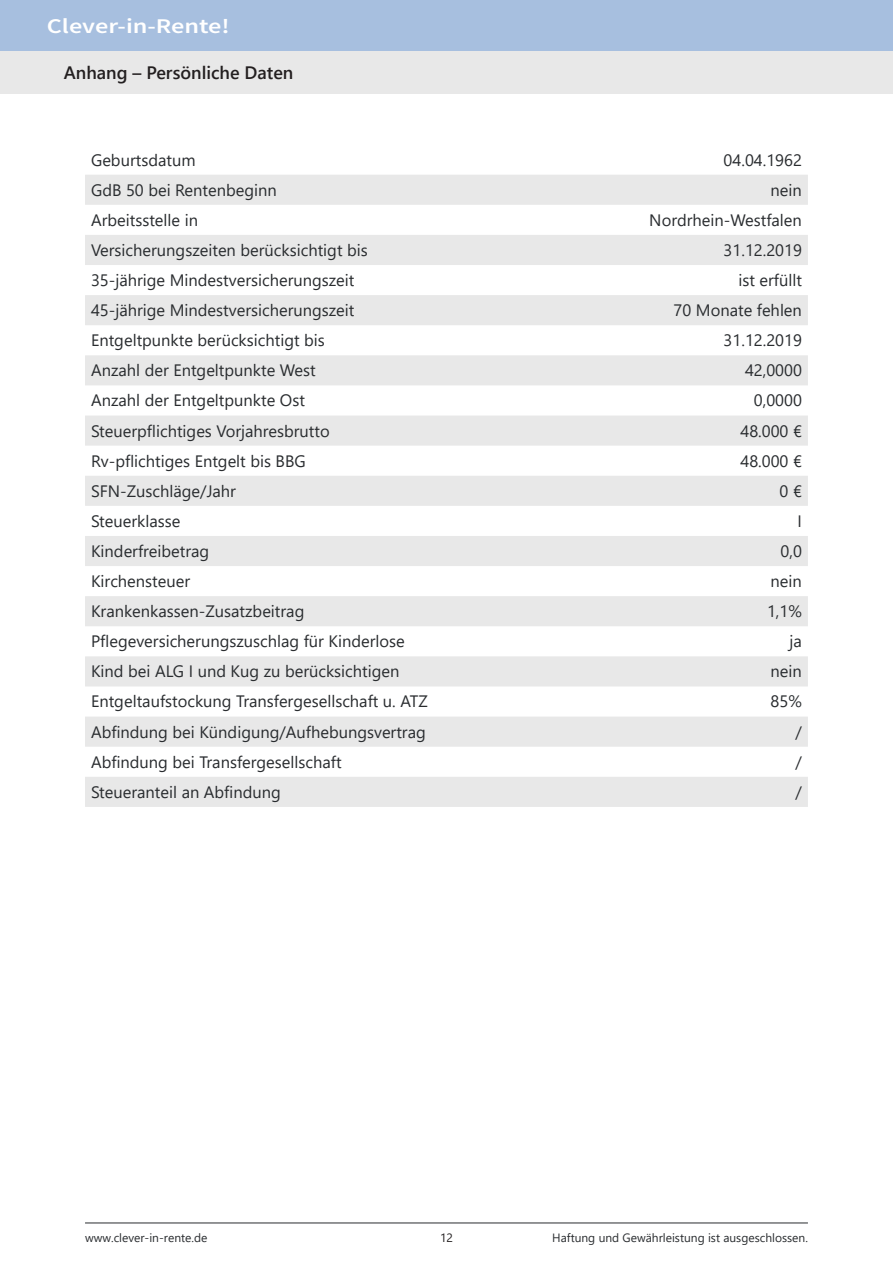
<style>
.page{position:relative;width:893px;height:1263px;background:#fff}
.page>*{position:absolute;margin:0;border:0;box-sizing:border-box;transform-origin:0 0}
.t1{font:21px "Source Sans Variable";letter-spacing:.035em;color:#fff;scale:1.25 1}
.t2{font:600 18px "Segoe UI";color:#231f20}
.t3{font:16.5px "Segoe UI";color:#292c2f}
.t4{font:12px "Segoe UI";color:#292c2f}
.t5{font:12px "Segoe UI";color:#231f20}
</style>
<div class="page">
<hr style="left:85px;top:1222px;width:723px;height:1px;background:#292c2f">
<svg style="left:85px;top:175px;width:723px;height:632px;fill:#e8e8e8"></svg>
<div style="left:0;top:0;width:893px;height:51px;background:#a7bfdf"></div>
<div style="left:0;top:51px;width:893px;height:43px;background:#e8e8e8"></div>
<p class="t1" style="left:47px;top:14px;width:146px">Clever-in-Rente!</p>
<p class="t2" style="left:64px;top:55px;width:231px">Anhang – Persönliche Daten</p>
<p class="t3" style="left:91px;top:144px;width:106px">Geburtsdatum</p>
<p class="t3" style="left:724px;top:144px;width:80px">04.04.1962</p>
<p class="t3" style="left:91px;top:174px;width:187px">GdB 50 bei Rentenbeginn</p>
<p class="t3" style="left:771px;top:174px;width:33px">nein</p>
<p class="t3" style="left:91px;top:204px;width:108px">Arbeitsstelle in</p>
<p class="t3" style="left:649px;top:204px;width:154px">Nordrhein-Westfalen</p>
<p class="t3" style="left:91px;top:234px;width:278px">Versicherungszeiten berücksichtigt bis</p>
<p class="t3" style="left:724px;top:234px;width:80px">31.12.2019</p>
<p class="t3" style="left:91px;top:265px;width:265px">35-jährige Mindestversicherungszeit</p>
<p class="t3" style="left:738px;top:265px;width:65px">ist erfüllt</p>
<p class="t3" style="left:91px;top:295px;width:265px">45-jährige Mindestversicherungszeit</p>
<p class="t3" style="left:674px;top:295px;width:130px">70 Monate fehlen</p>
<p class="t3" style="left:91px;top:325px;width:235px">Entgeltpunkte berücksichtigt bis</p>
<p class="t3" style="left:724px;top:325px;width:80px">31.12.2019</p>
<p class="t3" style="left:91px;top:355px;width:226px">Anzahl der Entgeltpunkte West</p>
<p class="t3" style="left:745px;top:355px;width:58px">42,0000</p>
<p class="t3" style="left:91px;top:385px;width:215px">Anzahl der Entgeltpunkte Ost</p>
<p class="t3" style="left:754px;top:385px;width:50px">0,0000</p>
<p class="t3" style="left:91px;top:415px;width:240px">Steuerpflichtiges Vorjahresbrutto</p>
<p class="t3" style="left:740px;top:415px;width:63px">48.000 €</p>
<p class="t3" style="left:91px;top:445px;width:216px">Rv-pflichtiges Entgelt bis BBG</p>
<p class="t3" style="left:740px;top:445px;width:63px">48.000 €</p>
<p class="t3" style="left:91px;top:475px;width:147px">SFN-Zuschläge/Jahr</p>
<p class="t3" style="left:780px;top:475px;width:24px">0 €</p>
<p class="t3" style="left:91px;top:505px;width:91px">Steuerklasse</p>
<p class="t3" style="left:797px;top:505px;width:6px">I</p>
<p class="t3" style="left:91px;top:535px;width:120px">Kinderfreibetrag</p>
<p class="t3" style="left:781px;top:535px;width:23px">0,0</p>
<p class="t3" style="left:91px;top:566px;width:101px">Kirchensteuer</p>
<p class="t3" style="left:771px;top:566px;width:33px">nein</p>
<p class="t3" style="left:91px;top:596px;width:215px">Krankenkassen-Zusatzbeitrag</p>
<p class="t3" style="left:767px;top:596px;width:36px">1,1%</p>
<p class="t3" style="left:91px;top:626px;width:315px">Pflegeversicherungszuschlag für Kinderlose</p>
<p class="t3" style="left:789px;top:626px;width:14px">ja</p>
<p class="t3" style="left:91px;top:656px;width:310px">Kind bei ALG I und Kug zu berücksichtigen</p>
<p class="t3" style="left:771px;top:656px;width:33px">nein</p>
<p class="t3" style="left:91px;top:686px;width:338px">Entgeltaufstockung Transfergesellschaft u. ATZ</p>
<p class="t3" style="left:771px;top:686px;width:33px">85%</p>
<p class="t3" style="left:91px;top:716px;width:336px">Abfindung bei Kündigung/Aufhebungsvertrag</p>
<p class="t3" style="left:795px;top:716px;width:8px">/</p>
<p class="t3" style="left:91px;top:746px;width:252px">Abfindung bei Transfergesellschaft</p>
<p class="t3" style="left:795px;top:746px;width:8px">/</p>
<p class="t3" style="left:91px;top:776px;width:191px">Steueranteil an Abfindung</p>
<p class="t3" style="left:795px;top:776px;width:8px">/</p>
<p class="t4" style="left:85px;top:1226px;width:124px">www.clever-in-rente.de</p>
<p class="t4" style="left:552px;top:1226px;width:257px">Haftung und Gewährleistung ist ausgeschlossen.</p>
<p class="t5" style="left:440px;top:1226px;width:14px">12</p>
</div>
